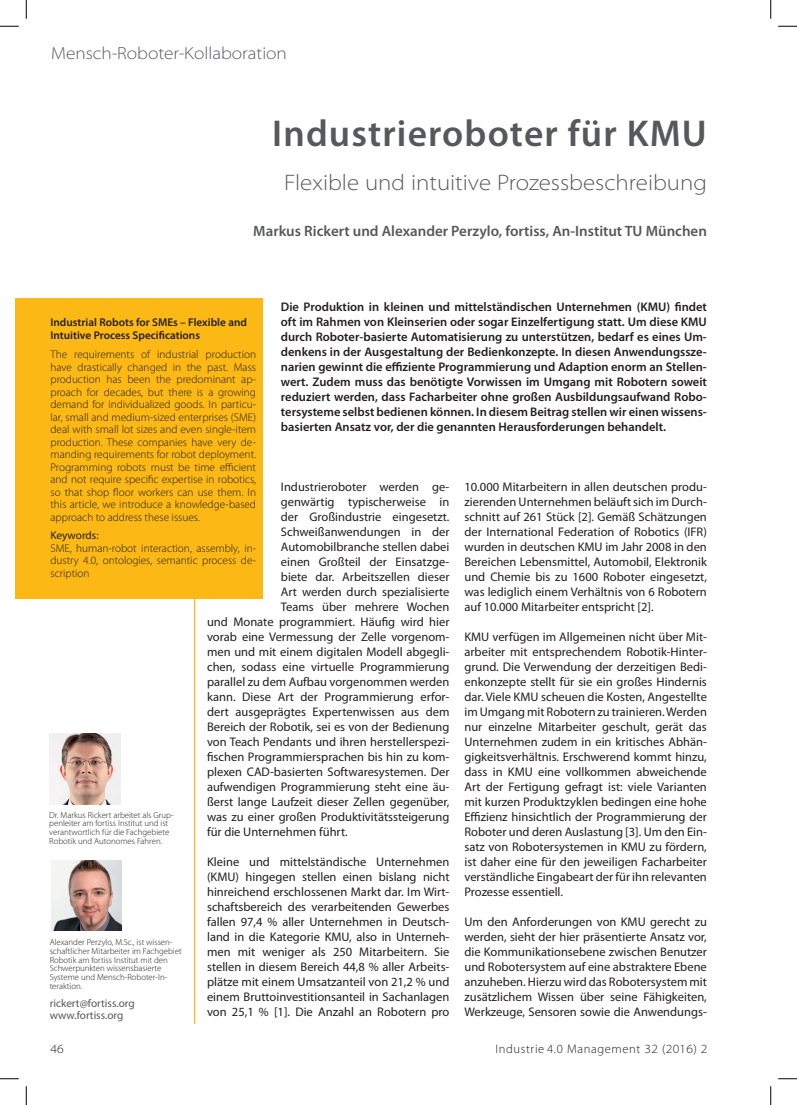
<style>
.page{position:relative;width:797px;height:1105px;background:#fff}
.page>*{position:absolute;margin:0;border:0;box-sizing:border-box;transform-origin:0 0}
.titel{font:600 37.5px "Myriad Pro";letter-spacing:.03em;color:#57585a}
.obertitel{font:300 semi-expanded 22.5px "Myriad Pro";color:#57585a}
.t1{font:300 semi-expanded 17.5px "Myriad Pro";color:#57585a}
.autoren{font:600 15px "Myriad Pro";color:#57585a}
.t2{font:12.5px/15px "Myriad Pro";color:#231f20;text-align:justify}
.abstract{font:600 12.5px/15px "Myriad Pro";color:#231f20;text-align:justify}
.t3{font:300 12.5px "Myriad Pro";letter-spacing:.05em;color:#231f20}
.seitenzahl_links{font:300 semi-expanded 12.5px "Myriad Pro";color:#231f20}
.englischtext{font:300 11.25px/12.5px "Myriad Pro";color:#231f20;text-align:justify}
.englischtitel{font:600 11.25px/12.5px "Myriad Pro";color:#231f20}
.Kontaktadresse{font:11.25px "Myriad Pro";color:#57585a}
.englischsubhead{font:11.25px "Myriad Pro";color:#231f20}
.lebenslauf{font:300 8.75px/8.8px "Myriad Pro";color:#231f20}
.s1{font-stretch:semi-expanded}
</style>
<div class="page">
<hr style="left:194px;top:120px;width:1px;height:904px;background:#fcb814">
<div style="left:16px;top:298px;width:247px;height:300px;background:#fcb814"></div>
<img style="left:51px;top:860px;width:71px;height:71px">
<img style="left:49px;top:733px;width:71px;height:71px">
<svg style="left:0;top:25px;width:19px;height:2px"></svg>
<svg style="left:778px;top:25px;width:19px;height:2px"></svg>
<svg style="left:0;top:1078px;width:19px;height:1px"></svg>
<svg style="left:778px;top:1078px;width:19px;height:1px"></svg>
<svg style="left:25px;top:0;width:2px;height:19px"></svg>
<svg style="left:25px;top:1086px;width:2px;height:19px"></svg>
<svg style="left:770px;top:0;width:1px;height:19px"></svg>
<svg style="left:770px;top:1086px;width:1px;height:19px"></svg>
<h3 class="t1" style="left:51px;top:44px;width:237px">Mensch-Roboter-Kollaboration</h3>
<p class="titel" style="left:272px;top:113px;width:436px">Industrieroboter für KMU</p>
<p class="obertitel" style="left:284px;top:170px;width:424px">Flexible und intuitive Prozessbeschreibung</p>
<p class="autoren" style="left:253px;top:223px;width:455px">Markus Rickert und Alexander Perzylo, fortiss, An-Institut TU München</p>
<p class="abstract" style="left:281px;top:300px;width:427px">Die Produktion in kleinen und mittelständischen Unternehmen (KMU) findet oft im Rahmen von Kleinserien oder sogar Einzelfertigung statt. Um diese KMU durch Roboter-basierte Automatisierung zu unterstützen, bedarf es eines Um&shy;denkens in der Ausgestaltung der Bedienkonzepte. In diesen Anwendungssze&shy;narien gewinnt die effiziente Programmierung und Adaption enorm an Stellen&shy;wert. Zudem muss das benötigte Vorwissen im Umgang mit Robotern soweit reduziert werden, dass Facharbeiter ohne großen Ausbildungsaufwand Robo&shy;tersysteme selbst bedienen können. In diesem Beitrag stellen wir einen wissens&shy;basierten Ansatz vor, der die genannten Herausforderungen behandelt.</p>
<p class="englischtitel" style="left:50px;top:316px;width:198px">Industrial Robots for SMEs – Flexible and<br>Intuitive Process Specifications</p>
<p class="englischtext" style="left:50px;top:349px;width:207px">The requirements of industrial production have drastically changed in the past. Mass production has been the predominant ap&shy;proach for decades, but there is a growing demand for individualized goods. In particu&shy;lar, small and medium-sized enterprises (SME) deal with small lot sizes and even single-item production. These companies have very de&shy;manding requirements for robot deployment.<br>Programming robots must be time efficient and not require specific expertise in robotics, so that shop floor workers can use them. In this article, we introduce a knowledge-based approach to address these issues.</p>
<p class="englischsubhead" style="left:50px;top:529px;width:50px">Keywords:</p>
<p class="englischtext" style="left:50px;top:542px;width:207px">SME, human-robot interaction, assembly, in&shy;dustry 4.0, ontologies, semantic process de&shy;scription</p>
<p class="t2" style="left:281px;top:480px;width:170px">Industrieroboter werden ge-</p>
<p class="t2" style="left:281px;top:495px;width:170px">genwärtig typischerweise in</p>
<p class="t2" style="left:281px;top:510px;width:170px">der Großindustrie eingesetzt.</p>
<p class="t2" style="left:281px;top:525px;width:170px">Schweißanwendungen in der</p>
<p class="t2" style="left:281px;top:540px;width:170px">Automobilbranche stellen dabei</p>
<p class="t2" style="left:281px;top:555px;width:170px">einen Großteil der Einsatzge-</p>
<p class="t2" style="left:281px;top:570px;width:170px">biete dar. Arbeitszellen dieser</p>
<p class="t2" style="left:281px;top:585px;width:170px">Art werden durch spezialisierte</p>
<p class="t2" style="left:281px;top:600px;width:170px">Teams über mehrere Wochen</p>
<p class="t2" style="left:207px;top:615px;width:244px">und Monate programmiert. Häufig wird hier</p>
<p class="t2" style="left:207px;top:630px;width:244px">vorab eine Vermessung der Zelle vorgenom-</p>
<p class="t2" style="left:207px;top:645px;width:244px">men und mit einem digitalen Modell abgegli-</p>
<p class="t2" style="left:207px;top:660px;width:244px">chen, sodass eine virtuelle Programmierung</p>
<p class="t2" style="left:207px;top:675px;width:244px">parallel zu dem Aufbau vorgenommen werden</p>
<p class="t2" style="left:207px;top:690px;width:244px">kann. Diese Art der Programmierung erfor-</p>
<p class="t2" style="left:207px;top:705px;width:244px">dert ausgeprägtes Expertenwissen aus dem</p>
<p class="t2" style="left:207px;top:720px;width:244px">Bereich der Robotik, sei es von der Bedienung</p>
<p class="t2" style="left:207px;top:735px;width:244px">von Teach Pendants und ihren herstellerspezi-</p>
<p class="t2" style="left:207px;top:750px;width:244px">fischen Programmiersprachen bis hin zu kom-</p>
<p class="t2" style="left:207px;top:765px;width:244px">plexen CAD-basierten Softwaresystemen. Der</p>
<p class="t2" style="left:207px;top:780px;width:244px">aufwendigen Programmierung steht eine äu-</p>
<p class="t2" style="left:207px;top:795px;width:244px">ßerst lange Laufzeit dieser Zellen gegenüber,</p>
<p class="t2" style="left:207px;top:810px;width:244px">was zu einer großen Produktivitätssteigerung</p>
<p class="t2" style="left:207px;top:825px;width:142px">für die Unternehmen führt.</p>
<p class="t2" style="left:207px;top:855px;width:244px">Kleine und mittelständische Unternehmen (KMU) hingegen stellen einen bislang nicht hinreichend erschlossenen Markt dar. Im Wirt&shy;schaftsbereich des verarbeitenden Gewerbes fallen 97,4 % aller Unternehmen in Deutsch&shy;land in die Kategorie KMU, also in Unterneh&shy;men mit weniger als 250 Mitarbeitern. Sie stellen in diesem Bereich 44,8 % aller Arbeits&shy;plätze mit einem Umsatzanteil von 21,2 % und einem Bruttoinvestitionsanteil in Sachanlagen von 25,1 % [1]. Die Anzahl an Robotern pro</p>
<p class="t2" style="left:464px;top:480px;width:244px">10.000 Mitarbeitern in allen deutschen produ&shy;zierenden Unternehmen beläuft sich im Durch&shy;schnitt auf 261 Stück [2]. Gemäß Schätzungen der International Federation of Robotics (IFR) wurden in deutschen KMU im Jahr 2008 in den Bereichen Lebensmittel, Automobil, Elektronik und Chemie bis zu 1600 Roboter eingesetzt, was lediglich einem Verhältnis von 6 Robotern auf 10.000 Mitarbeiter entspricht [2].</p>
<p class="t2" style="left:464px;top:630px;width:244px">KMU verfügen im Allgemeinen nicht über Mit&shy;arbeiter mit entsprechendem Robotik-Hinter&shy;grund. Die Verwendung der derzeitigen Bedi&shy;enkonzepte stellt für sie ein großes Hindernis dar. Viele KMU scheuen die Kosten, Angestellte im Umgang mit Robotern zu trainieren. Werden nur einzelne Mitarbeiter geschult, gerät das Unternehmen zudem in ein kritisches Abhän&shy;gigkeitsverhältnis. Erschwerend kommt hinzu, dass in KMU eine vollkommen abweichende Art der Fertigung gefragt ist: viele Varianten mit kurzen Produktzyklen bedingen eine hohe Effizienz hinsichtlich der Programmierung der Roboter und deren Auslastung [3]. Um den Ein&shy;satz von Robotersystemen in KMU zu fördern, ist daher eine für den jeweiligen Facharbeiter verständliche Eingabeart der für ihn relevanten Prozesse essentiell.</p>
<p class="t2" style="left:464px;top:915px;width:244px">Um den Anforderungen von KMU gerecht zu werden, sieht der hier präsentierte Ansatz vor, die Kommunikationsebene zwischen Benutzer und Robotersystem auf eine abstraktere Ebene anzuheben. Hierzu wird das Robotersystem mit zusätzlichem Wissen über seine Fähigkeiten, Werkzeuge, Sensoren sowie die Anwendungs-</p>
<p class="lebenslauf" style="left:49px;top:810px;width:126px">Dr. Markus Rickert arbeitet als Grup&shy;penleiter am fortiss Institut und ist verantwortlich für die Fachgebiete Robotik und Autonomes Fahren.</p>
<p class="lebenslauf" style="left:50px;top:938px;width:134px">Alexander Perzylo, M.Sc., ist wissen&shy;schaftlicher Mitarbeiter im Fachgebiet<br>Robotik am fortiss Institut mit den<br>Schwerpunkten wissensbasierte<br>Systeme und Mensch-Roboter-In&shy;teraktion.</p>
<p class="Kontaktadresse" style="left:50px;top:997px;width:87px">rickert@fortiss.org</p>
<p class="Kontaktadresse" style="left:50px;top:1008px;width:75px">www.fortiss.org</p>
<p class="seitenzahl_links" style="left:51px;top:1042px;width:15px">46</p>
<p class="t3" style="left:495px;top:1042px;width:213px">Industrie 4.0 Management <span class="s1">32 (2016) 2</span></p>
</div>
